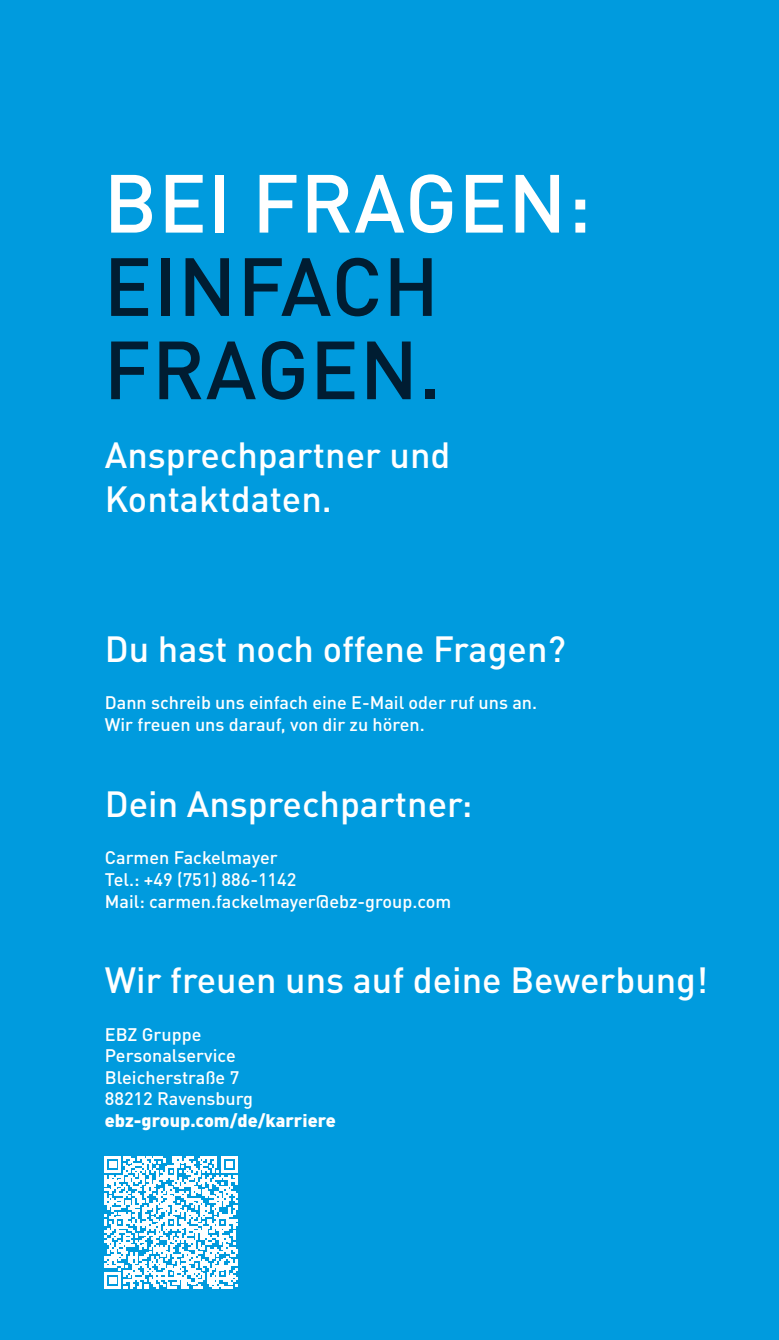
<style>
.page{position:relative;width:779px;height:1340px;background:#fff}
.page>*{position:absolute;margin:0;border:0;box-sizing:border-box;transform-origin:0 0}
.t1{font:500 81px/83.2px "DIN Pro";letter-spacing:.01em;color:#001d32}
.t2{font:500 81px "DIN Pro";letter-spacing:.01em;color:#fff}
.t3{font:500 36px/43.2px "DIN Pro";color:#fff}
.t4{font:500 18px/21.6px "DIN Pro";color:#fff}
.t5{font:900 18px "DIN Pro";color:#fff}
</style>
<div class="page">
<div style="left:0;top:0;width:778px;height:1339px;background:#009bde"></div>
<svg style="left:105px;top:1156px;width:132px;height:132px"></svg>
<h1 class="t2" style="left:104px;top:141px;width:489px">BEI FRAGEN:</h1>
<h1 class="t1" style="left:104px;top:240px;width:339px">EINFACH<br>FRAGEN.</h1>
<h2 class="t3" style="left:105px;top:431px;width:347px">Ansprechpartner und<br>Kontaktdaten.</h2>
<h2 class="t3" style="left:105px;top:625px;width:462px">Du hast noch offene Fragen?</h2>
<p class="t4" style="left:105px;top:690px;width:433px">Dann schreib uns einfach eine E-Mail oder ruf uns an.<br>Wir freuen uns darauf, von dir zu hören.</p>
<h2 class="t3" style="left:105px;top:780px;width:369px">Dein Ansprechpartner:</h2>
<p class="t4" style="left:105px;top:846px;width:348px">Carmen Fackelmayer<br>Tel.: +49 (751) 886-1142<br>Mail: carmen.fackelmayer@ebz-group.com</p>
<h2 class="t3" style="left:105px;top:956px;width:604px">Wir freuen uns auf deine Bewerbung!</h2>
<p class="t4" style="left:105px;top:1022px;width:150px">EBZ Gruppe<br>Personalservice<br>Bleicherstraße 7<br>88212 Ravensburg</p>
<p class="t5" style="left:105px;top:1105px;width:232px">ebz-group.com/de/karriere</p>
</div>
